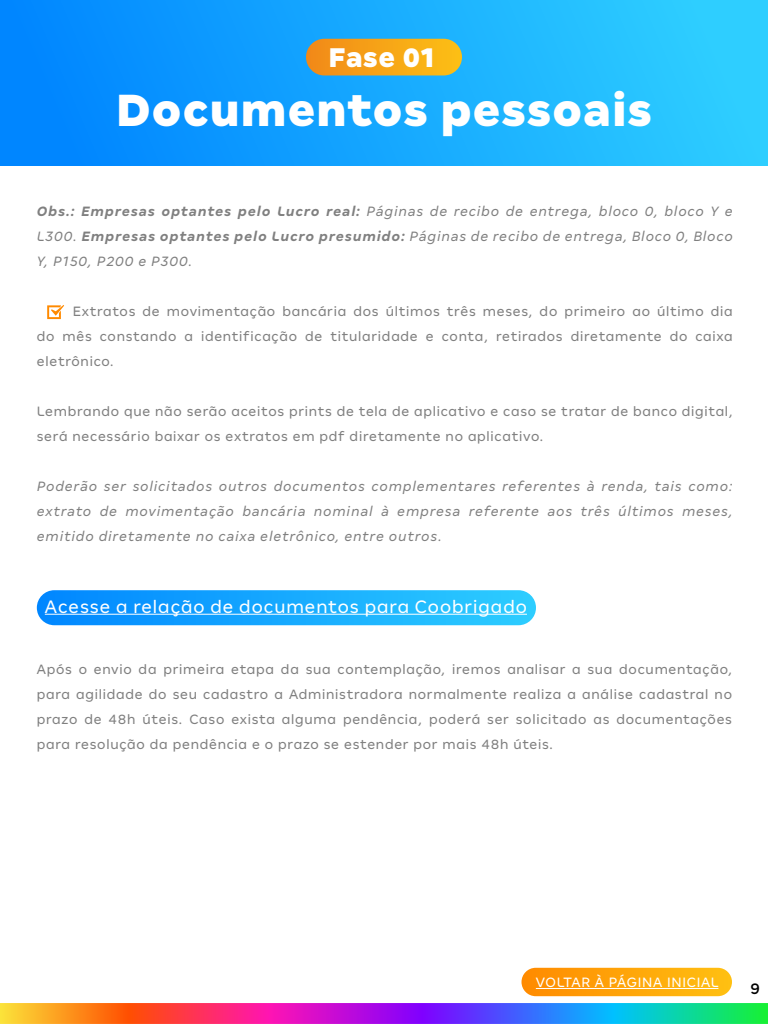
<style>
.page{position:relative;width:768px;height:1024px;background:#fff}
.page>*{position:absolute;margin:0;border:0;box-sizing:border-box;transform-origin:0 0}
.t1{font:900 50px "Magalu Textos Beta";color:#fff}
.t2{font:900 30px "Magalu Textos Beta";color:#fff}
.t3{font:20px "Magalu Titulos";letter-spacing:.05em;color:#fff}
.t4{font:500 17px "Magalu Submarcas";color:#000}
.t5{font:15px/25px "Magalu Titulos";letter-spacing:.05em;color:#808080;text-align:justify}
.t6{font:italic 15px/25px "Magalu Textos Beta";letter-spacing:.05em;color:#808080;text-align:justify}
.t7{font:15px "Magalu Titulos";letter-spacing:.05em;color:#fff}
.s1{font-weight:700}
</style>
<div class="page">
<svg style="left:47px;top:305px;width:17px;height:14px"></svg>
<div style="left:0;top:0;width:768px;height:166px;background:linear-gradient(to right,#0082ff,#30d1ff)"></div>
<div style="left:306px;top:39px;width:156px;height:36px;background:linear-gradient(to right,#f18918,#fcc016);border-radius:18px"></div>
<div style="left:37px;top:590px;width:499px;height:35px;background:linear-gradient(to right,#0086ff,#2ecdff);border-radius:18px"></div>
<hr style="left:45px;top:614px;width:482px;height:1px;background:#fff">
<img style="left:0;top:1003px;width:768px;height:21px">
<div style="left:522px;top:968px;width:210px;height:28px;background:linear-gradient(to right,#ff8a00,#ffc012);border-radius:14px"></div>
<hr style="left:536px;top:988px;width:182px;height:1px;background:#fff">
<h2 class="t2" style="left:328px;top:39px;width:109px">Fase 01</h2>
<h1 class="t1" style="left:116px;top:80px;width:538px">Documentos pessoais</h1>
<p class="t6" style="left:37px;top:199px;width:698px"><span class="s1">Obs.: Empresas optantes pelo Lucro real:</span> Páginas de recibo de entrega, bloco 0, bloco Y e L300. <span class="s1">Empresas optantes pelo Lucro presumido:</span> Páginas de recibo de entrega, Bloco 0, Bloco Y, P150, P200 e P300.</p>
<p class="t5" style="left:37px;top:299px;width:697px;text-indent:36px">Extratos de movimentação bancária dos últimos três meses, do primeiro ao último dia do mês constando a identificação de titularidade e conta, retirados diretamente do caixa eletrônico.</p>
<p class="t5" style="left:37px;top:399px;width:698px">Lembrando que não serão aceitos prints de tela de aplicativo e caso se tratar de banco digital, será necessário baixar os extratos em pdf diretamente no aplicativo.</p>
<p class="t6" style="left:37px;top:474px;width:697px">Poderão ser solicitados outros documentos complementares referentes à renda, tais como: extrato de movimentação bancária nominal à empresa referente aos três últimos meses, emitido diretamente no caixa eletrônico, entre outros.</p>
<h3 class="t3" style="left:45px;top:596px;width:484px">Acesse a relação de documentos para Coobrigado</h3>
<p class="t5" style="left:37px;top:656px;width:697px">Após o envio da primeira etapa da sua contemplação, iremos analisar a sua documentação, para agilidade do seu cadastro a Administradora normalmente realiza a análise cadastral no prazo de 48h úteis. Caso exista alguma pendência, poderá ser solicitado as documentações para resolução da pendência e o prazo se estender por mais 48h úteis.</p>
<p class="t7" style="left:536px;top:975px;width:184px">VOLTAR À PÁGINA INICIAL</p>
<p class="t4" style="left:751px;top:980px;width:11px">9</p>
</div>
